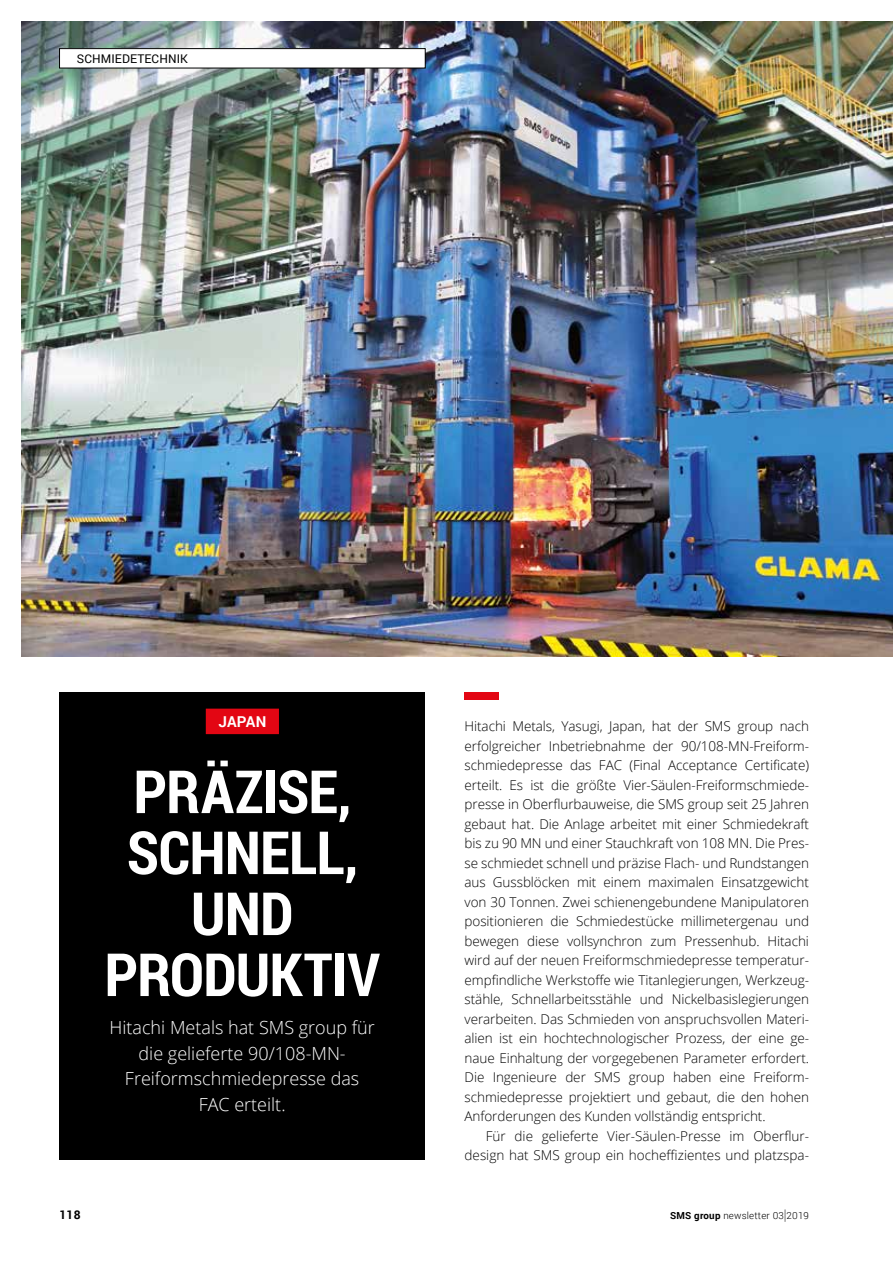
<style>
.page{position:relative;width:893px;height:1263px;background:#fff}
.page>*{position:absolute;margin:0;border:0;box-sizing:border-box;transform-origin:0 0}
.t1{font:700 59.55px/61.1px "Roboto Condensed";letter-spacing:-.01em;color:#fff;text-align:center}
.t2{font:300 18px/25.5px "Open Sans";color:#fff;text-align:center}
.t3{font:700 15px "Roboto";letter-spacing:.015em;color:#fff}
.t4{font:300 13.5px/19.5px "Open Sans";color:#000;text-align:justify}
.t5{font:12px "Roboto";letter-spacing:.01em;color:#000}
.t6{font:700 12px "Roboto";color:#000}
.t7{font:300 9.75px "Roboto";letter-spacing:.02em;color:#000}
.s1{font-weight:700}
.s2{font-size:14.7px}
</style>
<div class="page">
<img style="left:21px;top:21px;width:872px;height:636px">
<div style="left:60px;top:692px;width:365px;height:468px;background:#000"></div>
<div style="left:206px;top:709px;width:73px;height:25px;background:#e30613"></div>
<div style="left:465px;top:692px;width:34px;height:8px;background:#e30613"></div>
<div style="left:60px;top:49px;width:365px;height:19px;background:#fff"></div>
<div style="left:59px;top:48px;width:366px;height:20px;border:1px solid #000"></div>
<p class="t5" style="left:77px;top:50px;width:113px">SCHMIEDETECHNIK</p>
<p class="t3" style="left:218px;top:711px;width:49px">JAPAN</p>
<p class="t4" style="left:465px;top:716px;width:346px">Hitachi Metals, Yasugi, Japan, hat der SMS group nach erfolgreicher Inbetriebnahme der 90/108-MN-Freiform&shy;schmiedepresse das FAC (Final Acceptance Certificate) erteilt. Es ist die größte Vier-Säulen-Freiformschmiede&shy;presse in Oberflurbauweise, die SMS group seit 25 Jahren gebaut hat. Die Anlage arbeitet mit einer Schmiedekraft bis zu 90 MN und einer Stauchkraft von 108 MN. Die Pres&shy;se schmiedet schnell und präzise Flach- und Rundstangen aus Gussblöcken mit einem maximalen Einsatzgewicht von 30 Tonnen. Zwei schienengebundene Manipulatoren positionieren die Schmiedestücke millimetergenau und bewegen diese vollsynchron zum Pressenhub. Hitachi wird auf der neuen Freiformschmiedepresse temperatur&shy;empfindliche Werkstoffe wie Titanlegierungen, Werkzeug&shy;stähle, Schnellarbeitsstähle und Nickelbasislegierungen verarbeiten. Das Schmieden von anspruchsvollen Materi&shy;alien ist ein hochtechnologischer Prozess, der eine ge&shy;naue Einhaltung der vorgegebenen Parameter erfordert.<br>Die Ingenieure der SMS group haben eine Freiform&shy;schmiedepresse projektiert und gebaut, die den hohen Anforderungen des Kunden vollständig entspricht.</p>
<p class="t4" style="left:465px;top:1125px;width:346px;text-align:right">Für die gelieferte Vier-Säulen-Presse im Oberflur&shy;design hat SMS group ein hocheffizientes und platzspa-</p>
<h1 class="t1" style="left:105px;top:759px;width:277px">PRÄZISE,<br>SCHNELL,<br>UND<br>PRODUKTIV</h1>
<h2 class="t2" style="left:110px;top:1014px;width:267px">Hitachi Metals hat SMS group für die gelieferte 90/108-MN-<br>Freiformschmiedepresse das<br>FAC erteilt.</h2>
<p class="t6" style="left:60px;top:1206px;width:23px">118</p>
<p class="t7" style="left:670px;top:1208px;width:140px"><span class="s1">SMS group</span> newsletter 03<span class="s2">|</span>2019</p>
</div>
